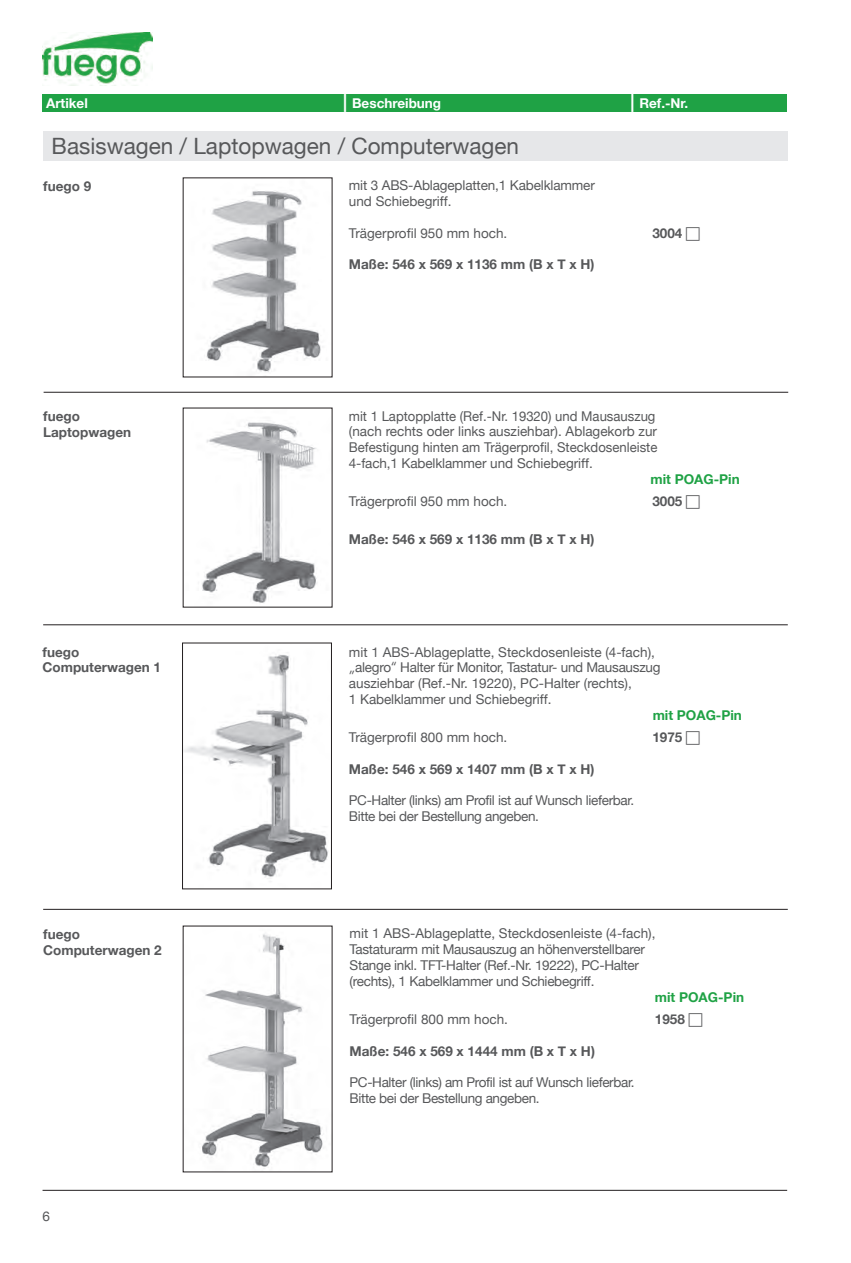
<style>
.page{position:relative;width:851px;height:1263px;background:#fff}
.page>*{position:absolute;margin:0;border:0;box-sizing:border-box;transform-origin:0 0}
.t1{font:22.5px "Helvetica Neue";color:#57585a}
.t2{font:13.5px/15.8px "Helvetica Neue";letter-spacing:-.01em;color:#57585a}
.t3{font:700 13.5px/15.8px "Helvetica Neue";color:#57585a}
.t4{font:700 13.5px "Helvetica Neue";color:#1fa245}
.t5{font:700 13.5px "Helvetica Neue";color:#fff}
.s1{font-size:18px}
.s2{font-family:"Futura"}
</style>
<div class="page">
<img style="left:43px;top:33px;width:109px;height:52px">
<hr style="left:43px;top:1190px;width:744px;height:1px;background:#231f20">
<div style="left:43px;top:131px;width:744px;height:29px;background:#e6e7e9"></div>
<div style="left:42px;top:95px;width:744px;height:17px;background:#1fa245"></div>
<img style="left:202px;top:934px;width:122px;height:233px">
<hr style="left:43px;top:624px;width:744px;height:1px;background:#231f20">
<hr style="left:44px;top:392px;width:744px;height:1px;background:#231f20">
<hr style="left:43px;top:909px;width:744px;height:1px;background:#231f20">
<img style="left:184px;top:652px;width:144px;height:226px">
<div style="left:182px;top:643px;width:150px;height:246px;border:1px solid #231f20"></div>
<img style="left:202px;top:422px;width:115px;height:181px">
<img style="left:206px;top:191px;width:115px;height:181px">
<p class="t5" style="left:46px;top:94px;width:43px">Artikel</p>
<p class="t5" style="left:343px;top:94px;width:100px"><span class="s1">|</span> Beschreibung</p>
<p class="t5" style="left:630px;top:94px;width:60px"><span class="s1">|</span> Ref.-Nr.</p>
<h1 class="t1" style="left:52px;top:132px;width:469px">Basiswagen / Laptopwagen / Computerwagen</h1>
<p class="t3" style="left:43px;top:178px;width:50px">fuego 9</p>
<p class="t2" style="left:349px;top:177px;width:247px">mit 3 ABS-Ablageplatten,1 Kabelklammer und Schiebegriff.</p>
<p class="t2" style="left:349px;top:225px;width:160px">Trägerprofil 950 mm hoch.</p>
<p class="t3" style="left:652px;top:225px;width:32px">3004</p>
<p class="t3" style="left:349px;top:256px;width:247px">Maße: 546 x 569 x 1136 mm (B x T x H)</p>
<p class="t3" style="left:43px;top:408px;width:89px">fuego<br>Laptopwagen</p>
<p class="t2" style="left:349px;top:408px;width:310px">mit 1 Laptopplatte (Ref.-Nr. 19320) und Mausauszug (nach rechts oder links ausziehbar). Ablagekorb zur Befestigung hinten am Trägerprofil, Steckdosenleiste 4-fach,1 Kabelklammer und Schiebegriff.</p>
<p class="t4" style="left:650px;top:470px;width:91px">mit POAG-Pin</p>
<p class="t2" style="left:349px;top:493px;width:160px">Trägerprofil 950 mm hoch.</p>
<p class="t3" style="left:652px;top:493px;width:32px">3005</p>
<p class="t3" style="left:349px;top:531px;width:247px">Maße: 546 x 569 x 1136 mm (B x T x H)</p>
<p class="t3" style="left:43px;top:644px;width:120px">fuego<br>Computerwagen 1</p>
<p class="t2" style="left:349px;top:644px;width:313px">mit 1 ABS-Ablageplatte, Steckdosenleiste (4-fach), <span class="s2">„</span>alegro<span class="s2">“</span> Halter für Monitor, Tastatur- und Mausauszug ausziehbar (Ref.-Nr. 19220), PC-Halter (rechts),<br>1 Kabelklammer und Schiebegriff.</p>
<p class="t4" style="left:652px;top:706px;width:91px">mit POAG-Pin</p>
<p class="t2" style="left:349px;top:729px;width:160px">Trägerprofil 800 mm hoch.</p>
<p class="t3" style="left:652px;top:729px;width:32px">1975</p>
<p class="t3" style="left:349px;top:761px;width:247px">Maße: 546 x 569 x 1407 mm (B x T x H)</p>
<p class="t2" style="left:349px;top:792px;width:286px">PC-Halter (links) am Profil ist auf Wunsch lieferbar.<br>Bitte bei der Bestellung angeben.</p>
<p class="t3" style="left:43px;top:926px;width:120px">fuego<br>Computerwagen 2</p>
<p class="t2" style="left:349px;top:926px;width:307px">mit 1 ABS-Ablageplatte, Steckdosenleiste (4-fach), Tastaturarm mit Mausauszug an höhenverstellbarer Stange inkl. TFT-Halter (Ref.-Nr. 19222), PC-Halter (rechts), 1 Kabelklammer und Schiebegriff.</p>
<p class="t4" style="left:654px;top:988px;width:91px">mit POAG-Pin</p>
<p class="t2" style="left:43px;top:1208px;width:9px">6</p>
<p class="t2" style="left:349px;top:1011px;width:160px">Trägerprofil 800 mm hoch.</p>
<p class="t3" style="left:654px;top:1011px;width:32px">1958</p>
<p class="t3" style="left:349px;top:1042px;width:247px">Maße: 546 x 569 x 1444 mm (B x T x H)</p>
<p class="t2" style="left:349px;top:1074px;width:286px">PC-Halter (links) am Profil ist auf Wunsch lieferbar.<br>Bitte bei der Bestellung angeben.</p>
</div>
